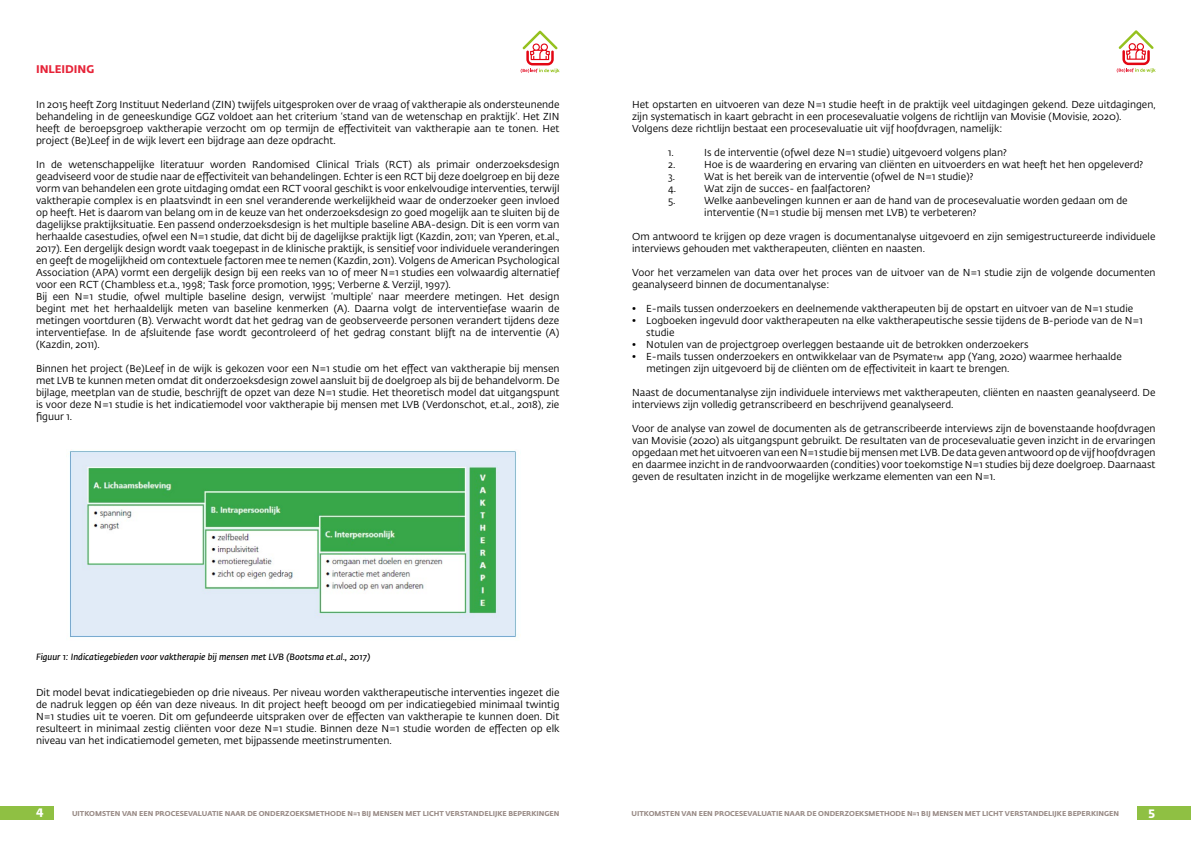
<style>
.page{position:relative;width:1191px;height:842px;background:#fff}
.page>*{position:absolute;margin:0;border:0;box-sizing:border-box;transform-origin:0 0}
.t1{font:700 12px "Fedra Sans Std";color:#fff}
.t2{font:700 11px "Fedra Sans Std";color:#e62338}
.t3{font:10px/12px "Fedra Sans Std";color:#000}
.t4{font:italic 600 9px "Fedra Sans Std";color:#000}
.t5{font:700 7px "Fedra Sans Std";color:#988a85}
.s1{font-size:8px}
</style>
<div class="page">
<svg style="left:520px;top:30px;width:39px;height:43px"></svg>
<div style="left:0;top:806px;width:54px;height:13px;background:#8fc043"></div>
<div style="left:1137px;top:806px;width:54px;height:14px;background:#8fc043"></div>
<svg style="left:1116px;top:30px;width:39px;height:43px"></svg>
<img style="left:69px;top:450px;width:448px;height:188px">
<p class="t2" style="left:36px;top:62px;width:60px">INLEIDING</p>
<p class="t3" style="left:36px;top:99px;width:525px;text-align:justify">In 2015 heeft Zorg Instituut Nederland (ZIN) twijfels uitgesproken over de vraag of vaktherapie als ondersteunende behandeling in de geneeskundige GGZ voldoet aan het criterium ‘stand van de wetenschap en praktijk’. Het ZIN heeft de beroepsgroep vaktherapie verzocht om op termijn de effectiviteit van vaktherapie aan te tonen. Het project (Be)Leef in de wijk levert een bijdrage aan deze opdracht.</p>
<p class="t3" style="left:36px;top:159px;width:525px">In de wetenschappelijke literatuur worden Randomised Clinical Trials (RCT) als primair onderzoeksdesign geadviseerd voor de studie naar de effectiviteit van behandelingen. Echter is een RCT bij deze doelgroep en bij deze vorm van behandelen een grote uitdaging omdat een RCT vooral geschikt is voor enkelvoudige interventies, terwijl vaktherapie complex is en plaatsvindt in een snel veranderende werkelijkheid waar de onderzoeker geen invloed op heeft. Het is daarom van belang om in de keuze van het onderzoeksdesign zo goed mogelijk aan te sluiten bij de dagelijkse praktijksituatie. Een passend onderzoeksdesign is het multiple baseline ABA-design. Dit is een vorm van herhaalde casestudies, ofwel een N=1 studie, dat dicht bij de dagelijkse praktijk ligt (Kazdin, 2011; van Yperen, et.al., 2017). Een dergelijk design wordt vaak toegepast in de klinische praktijk, is sensitief voor individuele veranderingen en geeft de mogelijkheid om contextuele factoren mee te nemen (Kazdin, 2011). Volgens de American Psychological Association (APA) vormt een dergelijk design bij een reeks van 10 of meer N=1 studies een volwaardig alternatief voor een RCT (Chambless et.a., 1998; Task force promotion, 1995; Verberne &amp; Verzijl, 1997).<br>Bij een N=1 studie, ofwel multiple baseline design, verwijst ‘multiple’ naar meerdere metingen. Het design begint met het herhaaldelijk meten van baseline kenmerken (A). Daarna volgt de interventiefase waarin de metingen voortduren (B). Verwacht wordt dat het gedrag van de geobserveerde personen verandert tijdens deze interventiefase. In de afsluitende fase wordt gecontroleerd of het gedrag constant blijft na de interventie (A) (Kazdin, 2011).</p>
<p class="t3" style="left:36px;top:363px;width:525px;text-align:justify">Binnen het project (Be)Leef in de wijk is gekozen voor een N=1 studie om het effect van vaktherapie bij mensen met LVB te kunnen meten omdat dit onderzoeksdesign zowel aansluit bij de doelgroep als bij de behandelvorm. De bijlage, meetplan van de studie, beschrijft de opzet van deze N=1 studie. Het theoretisch model dat uitgangspunt is voor deze N=1 studie is het indicatiemodel voor vaktherapie bij mensen met LVB (Verdonschot, et.al., 2018), zie figuur 1.</p>
<p class="t4" style="left:36px;top:651px;width:336px">Figuur 1: Indicatiegebieden voor vaktherapie bij mensen met LVB (Bootsma et.al., 2017)</p>
<p class="t3" style="left:36px;top:687px;width:525px;text-align:justify">Dit model bevat indicatiegebieden op drie niveaus. Per niveau worden vaktherapeutische interventies ingezet die de nadruk leggen op één van deze niveaus. In dit project heeft beoogd om per indicatiegebied minimaal twintig N=1 studies uit te voeren. Dit om gefundeerde uitspraken over de effecten van vaktherapie te kunnen doen. Dit resulteert in minimaal zestig cliënten voor deze N=1 studie. Binnen deze N=1 studie worden de effecten op elk niveau van het indicatiemodel gemeten, met bijpassende meetinstrumenten.</p>
<p class="t3" style="left:632px;top:99px;width:525px">Het opstarten en uitvoeren van deze N=1 studie heeft in de praktijk veel uitdagingen gekend. Deze uitdagingen, zijn systematisch in kaart gebracht in een procesevaluatie volgens de richtlijn van Movisie (Movisie, 2020).<br>Volgens deze richtlijn bestaat een procesevaluatie uit vijf hoofdvragen, namelijk:</p>
<p class="t3" style="left:668px;top:147px;width:7px">1.</p>
<p class="t3" style="left:704px;top:147px;width:304px">Is de interventie (ofwel deze N=1 studie) uitgevoerd volgens plan?</p>
<p class="t3" style="left:668px;top:159px;width:9px">2.</p>
<p class="t3" style="left:704px;top:159px;width:440px">Hoe is de waardering en ervaring van cliënten en uitvoerders en wat heeft het hen opgeleverd?</p>
<p class="t3" style="left:668px;top:171px;width:9px">3.</p>
<p class="t3" style="left:704px;top:171px;width:271px">Wat is het bereik van de interventie (ofwel de N=1 studie)?</p>
<p class="t3" style="left:668px;top:183px;width:10px">4.</p>
<p class="t3" style="left:704px;top:183px;width:168px">Wat zijn de succes- en faalfactoren?</p>
<p class="t3" style="left:668px;top:195px;width:9px">5.</p>
<p class="t3" style="left:704px;top:195px;width:425px">Welke aanbevelingen kunnen er aan de hand van de procesevaluatie worden gedaan om de interventie (N=1 studie bij mensen met LVB) te verbeteren?</p>
<p class="t3" style="left:632px;top:231px;width:525px">Om antwoord te krijgen op deze vragen is documentanalyse uitgevoerd en zijn semigestructureerde individuele interviews gehouden met vaktherapeuten, cliënten en naasten.</p>
<p class="t3" style="left:632px;top:267px;width:525px">Voor het verzamelen van data over het proces van de uitvoer van de N=1 studie zijn de volgende documenten geanalyseerd binnen de documentanalyse:</p>
<p class="t3" style="left:632px;top:303px;width:503px">• E-mails tussen onderzoekers en deelnemende vaktherapeuten bij de opstart en uitvoer van de N=1 studie</p>
<p class="t3" style="left:646px;top:315px;width:498px;text-indent:-14px">• Logboeken ingevuld door vaktherapeuten na elke vaktherapeutische sessie tijdens de B-periode van de N=1 studie</p>
<p class="t3" style="left:632px;top:339px;width:398px">• Notulen van de projectgroep overleggen bestaande uit de betrokken onderzoekers</p>
<p class="t3" style="left:646px;top:351px;width:477px;text-indent:-14px">• E-mails tussen onderzoekers en ontwikkelaar van de Psymate<span class="s1">tm</span> app (Yang, 2020) waarmee herhaalde metingen zijn uitgevoerd bij de cliënten om de effectiviteit in kaart te brengen.</p>
<p class="t3" style="left:632px;top:387px;width:525px">Naast de documentanalyse zijn individuele interviews met vaktherapeuten, cliënten en naasten geanalyseerd. De interviews zijn volledig getranscribeerd en beschrijvend geanalyseerd.</p>
<p class="t3" style="left:632px;top:423px;width:525px;text-align:justify">Voor de analyse van zowel de documenten als de getranscribeerde interviews zijn de bovenstaande hoofdvragen van Movisie (2020) als uitgangspunt gebruikt. De resultaten van de procesevaluatie geven inzicht in de ervaringen opgedaan met het uitvoeren van een N=1 studie bij mensen met LVB. De data geven antwoord op de vijf hoofdvragen en daarmee inzicht in de randvoorwaarden (condities) voor toekomstige N=1 studies bij deze doelgroep. Daarnaast geven de resultaten inzicht in de mogelijke werkzame elementen van een N=1.</p>
<p class="t1" style="left:36px;top:803px;width:9px">4</p>
<p class="t1" style="left:1148px;top:804px;width:8px">5</p>
<p class="t5" style="left:72px;top:809px;width:489px">UITKOMSTEN VAN EEN PROCESEVALUATIE NAAR DE ONDERZOEKSMETHODE N=1 BIJ MENSEN MET LICHT VERSTANDELIJKE BEPERKINGEN</p>
<p class="t5" style="left:631px;top:809px;width:489px">UITKOMSTEN VAN EEN PROCESEVALUATIE NAAR DE ONDERZOEKSMETHODE N=1 BIJ MENSEN MET LICHT VERSTANDELIJKE BEPERKINGEN</p>
</div>
